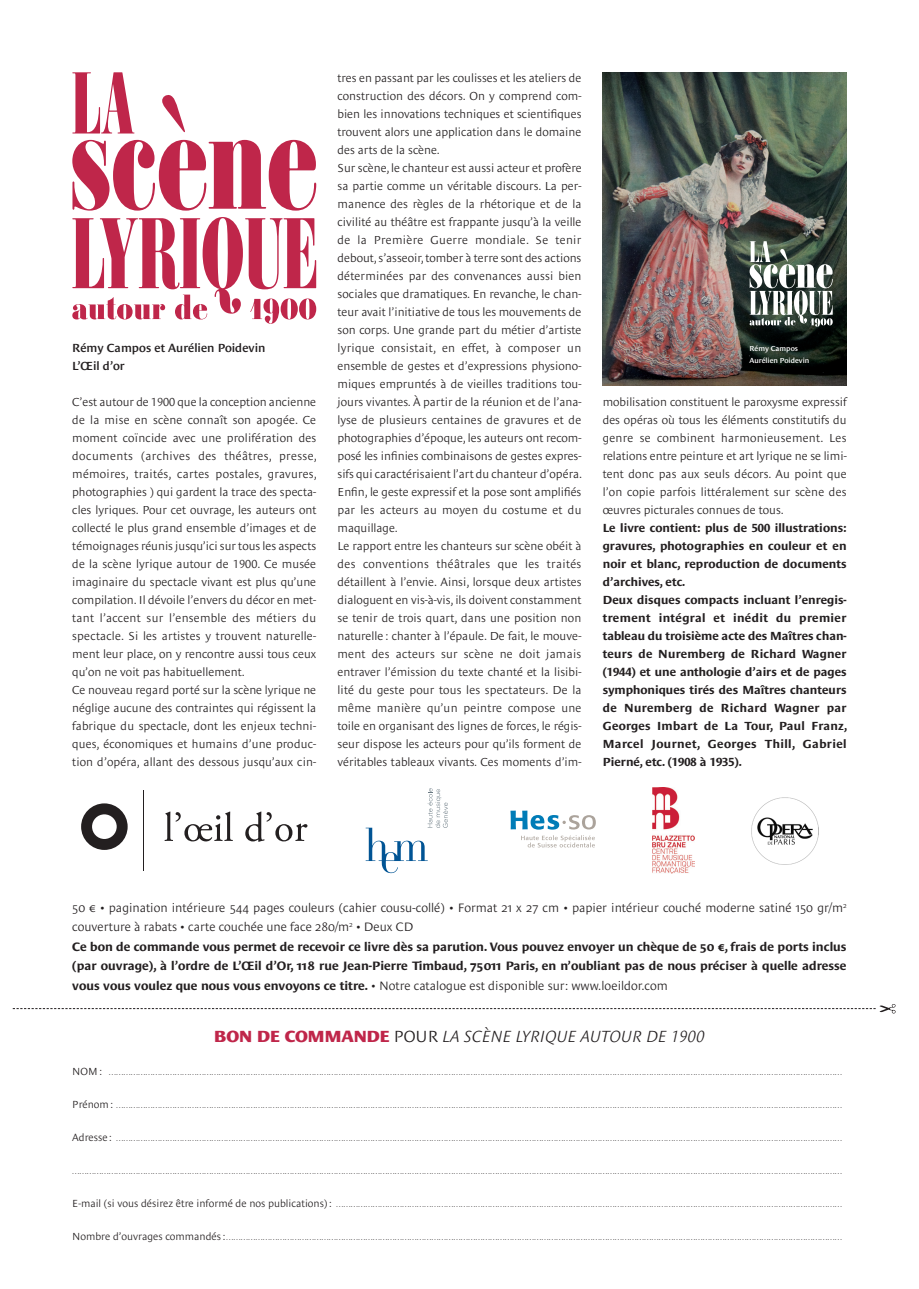
<style>
.page{position:relative;width:919px;height:1289px;background:#fff}
.page>*{position:absolute;margin:0;border:0;box-sizing:border-box;transform-origin:0 0}
.t1{font:italic 300 16.5px "Le Monde Sans Ptf";color:#231f20}
.t2{font:800 16.5px "Le Monde Sans Ptf";color:#bf264a}
.t3{font:700 12.45px/19.5px "Le Monde Sans Ptf";color:#231f20}
.t4{font:700 12px/18px "Le Monde Sans Ptf";letter-spacing:.005em;color:#231f20}
.t5{font:600 12px/18px "Le Monde Sans Ptf";color:#231f20}
.t6{font:300 11.85px/18px "Le Monde Sans Ptf";color:#231f20}
.t7{font:300 7.5px "Le Monde Sans Ptf";color:#231f20}
.t8{font:600 7.35px/11.4px "Le Monde Sans Ptf";color:#fff}
.s1{font-weight:300}
.s2{font-weight:300;color:#231f20}
.s3{font-style:normal}
.s4{font-size:10.5px}
</style>
<div class="page">
<svg style="left:164px;top:811px;width:69px;height:30px"></svg>
<svg style="left:245px;top:811px;width:62px;height:30px"></svg>
<svg style="left:81px;top:803px;width:47px;height:47px"></svg>
<hr style="left:143px;top:790px;width:1px;height:81px;background:#231f20">
<img style="left:602px;top:72px;width:244px;height:314px">
<svg style="left:749px;top:241px;width:83px;height:86px"></svg>
<svg style="left:72px;top:217px;width:244px;height:107px"></svg>
<svg style="left:72px;top:72px;width:244px;height:139px"></svg>
<svg style="left:13px;top:1004px;width:882px;height:9px"></svg>
<img style="left:652px;top:788px;width:42px;height:85px">
<img style="left:751px;top:797px;width:67px;height:67px">
<svg style="left:365px;top:788px;width:83px;height:85px"></svg>
<svg style="left:521px;top:835px;width:73px;height:12px"></svg>
<svg style="left:510px;top:810px;width:85px;height:19px"></svg>
<p class="t5" style="left:72px;top:338px;width:195px">Rémy Campos et Aurélien Poidevin<br>L’Œil d’or</p>
<p class="t6" style="left:72px;top:392px;width:246px">C’est autour de 1900 que la conception ancienne de la mise en scène connaît son apogée. Ce moment coïncide avec une prolifération des documents (archives des théâtres, presse, mémoires, traités, cartes postales, gravures, photographies ) qui gardent la trace des specta&shy;cles lyriques. Pour cet ouvrage, les auteurs ont collecté le plus grand ensemble d’images et de témoignages réunis jusqu’ici sur tous les aspects de la scène lyrique autour de 1900. Ce musée imaginaire du spectacle vivant est plus qu’une compilation. Il dévoile l’envers du décor en met&shy;tant l’accent sur l’ensemble des métiers du spectacle. Si les artistes y trouvent naturelle&shy;ment leur place, on y rencontre aussi tous ceux qu’on ne voit pas habituellement.<br>Ce nouveau regard porté sur la scène lyrique ne néglige aucune des contraintes qui régissent la fabrique du spectacle, dont les enjeux techni&shy;ques, économiques et humains d’une produc&shy;tion d’opéra, allant des dessous jusqu’aux cin-</p>
<p class="t6" style="left:337px;top:67px;width:246px">tres en passant par les coulisses et les ateliers de construction des décors. On y comprend com&shy;bien les innovations techniques et scientifiques trouvent alors une application dans le domaine des arts de la scène.<br>Sur scène, le chanteur est aussi acteur et profère sa partie comme un véritable discours. La per&shy;manence des règles de la rhétorique et de la civilité au théâtre est frappante jusqu’à la veille de la Première Guerre mondiale. Se tenir debout, s’asseoir, tomber à terre sont des actions déterminées par des convenances aussi bien sociales que dramatiques. En revanche, le chan&shy;teur avait l’initiative de tous les mouvements de son corps. Une grande part du métier d’artiste lyrique consistait, en effet, à composer un ensemble de gestes et d’expressions physiono&shy;miques empruntés à de vieilles traditions tou&shy;jours vivantes. À partir de la réunion et de l’ana&shy;lyse de plusieurs centaines de gravures et de photographies d’époque, les auteurs ont recom&shy;posé les infinies combinaisons de gestes expres&shy;sifs qui caractérisaient l’art du chanteur d’opéra.<br>Enfin, le geste expressif et la pose sont amplifiés par les acteurs au moyen du costume et du maquillage.<br>Le rapport entre les chanteurs sur scène obéit à des conventions théâtrales que les traités détaillent à l’envie. Ainsi, lorsque deux artistes dialoguent en vis-à-vis, ils doivent constamment se tenir de trois quart, dans une position non naturelle : chanter à l’épaule. De fait, le mouve&shy;ment des acteurs sur scène ne doit jamais entraver l’émission du texte chanté et la lisibi&shy;lité du geste pour tous les spectateurs. De la même manière qu’un peintre compose une toile en organisant des lignes de forces, le régis&shy;seur dispose les acteurs pour qu’ils forment de véritables tableaux vivants. Ces moments d’im-</p>
<p class="t8" style="left:749px;top:342px;width:61px">Rémy Campos<br>Aurélien Poidevin</p>
<p class="t6" style="left:602px;top:391px;width:245px;text-align:justify">mobilisation constituent le paroxysme expressif des opéras où tous les éléments constitutifs du genre se combinent harmonieusement. Les relations entre peinture et art lyrique ne se limi&shy;tent donc pas aux seuls décors. Au point que l’on copie parfois littéralement sur scène des œuvres picturales connues de tous.</p>
<p class="t4" style="left:602px;top:518px;width:246px">Le livre contient: plus de 500 illustrations: gravures, photographies en couleur et en noir et blanc, reproduction de documents d’archives, etc.<br>Deux disques compacts incluant l’enregis&shy;trement intégral et inédit du premier tableau du troisième acte des Maîtres chan&shy;teurs de Nuremberg de Richard Wagner (1944) et une anthologie d’airs et de pages symphoniques tirés des Maîtres chanteurs de Nuremberg de Richard Wagner par Georges Imbart de La Tour, Paul Franz, Marcel Journet, Georges Thill, Gabriel Pierné, etc. (1908 à 1935).</p>
<p class="t3" style="left:72px;top:896px;width:775px"><span class="s1">50 € • pagination intérieure 544 pages couleurs (cahier cousu-collé) • Format 21 x 27 cm • papier intérieur couché moderne satiné 150 gr/m</span><sup>2 </sup><span class="s1">couverture à rabats • carte couchée une face 280/m</span><sup>2</sup> <span class="s1">• Deux CD<br></span>Ce bon de commande vous permet de recevoir ce livre dès sa parution. Vous pouvez envoyer un chèque de 50 €, frais de ports inclus (par ouvrage), à l’ordre de L’Œil d’Or, 118 rue Jean-Pierre Timbaud, 75011 Paris, en n’oubliant pas de nous préciser à quelle adresse vous vous voulez que nous vous envoyons ce titre. <span class="s1">• Notre catalogue est disponible sur: www.loeildor.com</span></p>
<h1 class="t2" style="left:214px;top:1023px;width:191px">BON DE COMMANDE <span class="s2">pou</span></h1>
<h1 class="t1" style="left:427px;top:1023px;width:278px"><span class="s3">r</span> LA SCÈNE LYRIQUE AUTOUR DE 1900</h1>
<p class="t7" style="left:72px;top:1066px;width:771px"><span class="s4">NOM :</span> …………………………………………………………………………………………………………………………………………………………………………………………………………………………………………………………………………</p>
<p class="t7" style="left:72px;top:1099px;width:771px"><span class="s4">Prénom :</span> ………………………………………………………………………………………………………………………………………………………………………………………………………………………………………………………………………</p>
<p class="t7" style="left:72px;top:1132px;width:771px"><span class="s4">Adresse :</span> ………………………………………………………………………………………………………………………………………………………………………………………………………………………………………………………………………</p>
<p class="t7" style="left:72px;top:1165px;width:771px">………………………………………………………………………………………………………………………………………………………………………………………………………………………………………………………………………………………</p>
<p class="t7" style="left:72px;top:1198px;width:771px"><span class="s4">E-mail (si vous désirez être informé de nos publications):</span> ………………………………………………………………………………………………………………………………………………………………………………………</p>
<p class="t7" style="left:72px;top:1231px;width:771px"><span class="s4">Nombre d’ouvrages commandés :</span>………………………………………………………………………………………………………………………………………………………………………………………………………………………………</p>
</div>
